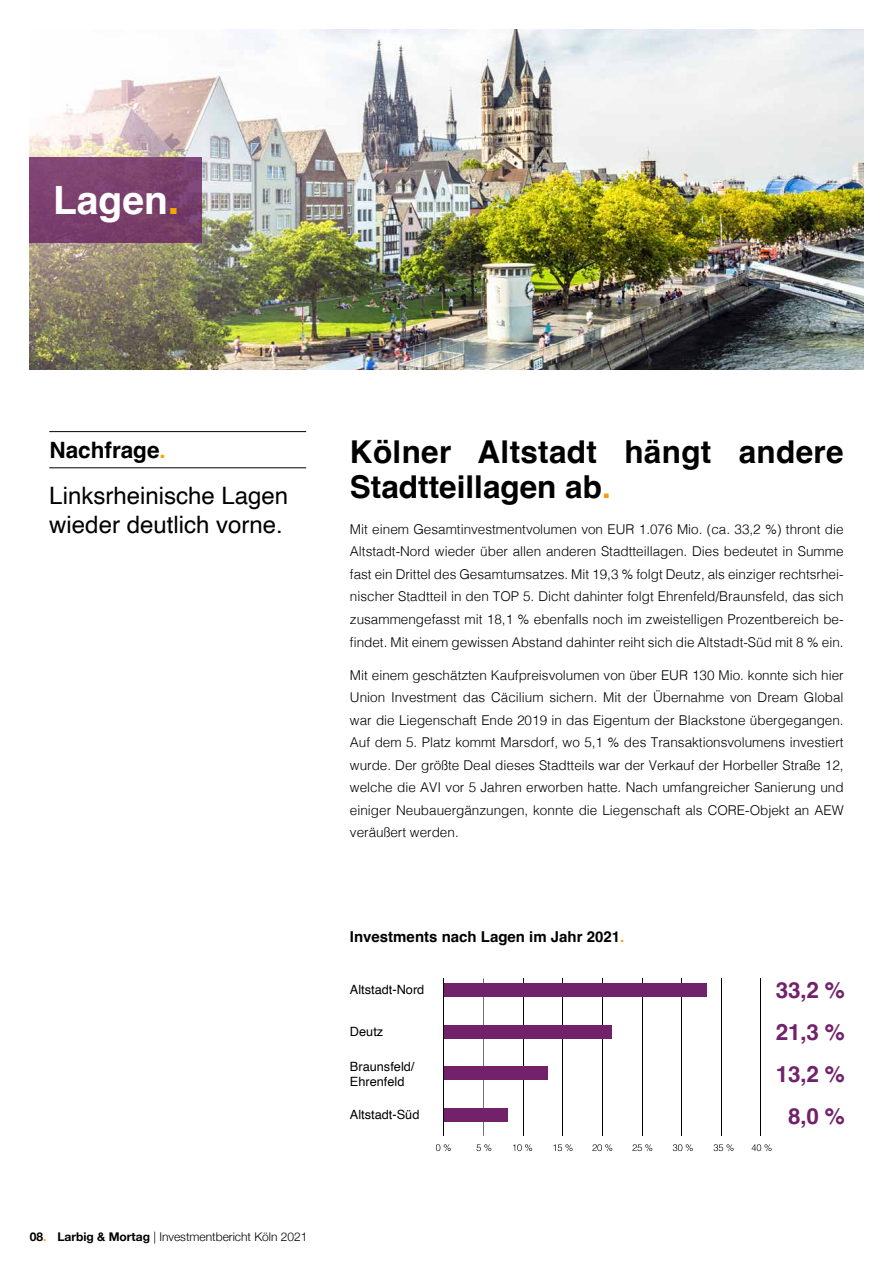
<style>
.page{position:relative;width:893px;height:1263px;background:#fff}
.page>*{position:absolute;margin:0;border:0;box-sizing:border-box;transform-origin:0 0}
.t1{font:700 39px "Helvetica";color:#fff}
.t2{font:700 31.5px/34.5px "Helvetica";letter-spacing:.01em;color:#000}
.t3{font:24px/28.8px "Helvetica";color:#000}
.t4{font:700 22.5px/42px "Helvetica";color:#72226b;text-align:center}
.t5{font:700 22.5px "Helvetica";color:#000}
.t6{font:700 15px "Helvetica";color:#000}
.t7{font:300 13.5px/22.5px "Helvetica";color:#000;text-align:justify}
.t8{font:12.75px/15px "Helvetica";color:#000}
.t9{font:300 12px "Helvetica Neue";color:#000}
.s1{font-size:42px;color:#f7a600}
.s2{color:#f7a600}
.s3{font-weight:700}
.s4{font-weight:700;color:#f7a600}
.s5{color:#f59d0f}
</style>
<div class="page">
<img style="left:30px;top:30px;width:833px;height:339px">
<div style="left:30px;top:158px;width:172px;height:85px;background:linear-gradient(to bottom,#804673,#753b67)"></div>
<hr style="left:49px;top:467px;width:257px;height:1px;background:#000">
<hr style="left:49px;top:431px;width:257px;height:1px;background:#000">
<svg style="left:436px;top:1144px;width:15px;height:7px"></svg>
<svg style="left:476px;top:1144px;width:15px;height:7px"></svg>
<svg style="left:513px;top:1144px;width:19px;height:7px"></svg>
<svg style="left:553px;top:1144px;width:20px;height:7px"></svg>
<svg style="left:592px;top:1144px;width:20px;height:7px"></svg>
<svg style="left:632px;top:1144px;width:20px;height:7px"></svg>
<svg style="left:673px;top:1144px;width:20px;height:7px"></svg>
<svg style="left:714px;top:1144px;width:20px;height:7px"></svg>
<svg style="left:752px;top:1144px;width:20px;height:7px"></svg>
<hr style="left:523px;top:978px;width:1px;height:158px;background:#000">
<hr style="left:562px;top:978px;width:1px;height:158px;background:#000">
<hr style="left:602px;top:978px;width:1px;height:158px;background:#000">
<hr style="left:642px;top:978px;width:1px;height:158px;background:#000">
<hr style="left:681px;top:978px;width:1px;height:158px;background:#000">
<hr style="left:483px;top:978px;width:1px;height:158px;background:#000">
<hr style="left:721px;top:978px;width:1px;height:158px;background:#000">
<hr style="left:761px;top:978px;width:1px;height:158px;background:#000">
<div style="left:444px;top:1066px;width:104px;height:14px;background:#72226b"></div>
<div style="left:444px;top:1025px;width:167px;height:14px;background:#72226b"></div>
<div style="left:444px;top:1108px;width:64px;height:13px;background:#72226b"></div>
<hr style="left:443px;top:978px;width:1px;height:158px;background:#000">
<div style="left:444px;top:984px;width:262px;height:13px;background:#72226b"></div>
<h1 class="t1" style="left:53px;top:176px;width:128px">Lagen<span class="s1">.</span></h1>
<h3 class="t5" style="left:50px;top:436px;width:118px">Nachfrage<span class="s2">.</span></h3>
<h3 class="t3" style="left:49px;top:482px;width:240px">Linksrheinische Lagen wieder deutlich vorne.</h3>
<p class="t9" style="left:30px;top:1226px;width:279px"><span class="s3">08</span><span class="s4">.</span> <span class="s3">Larbig &amp; Mortag</span> | Investmentbericht Köln 2021</p>
<h2 class="t2" style="left:350px;top:438px;width:495px">Kölner Altstadt hängt andere<br>Stadtteillagen ab<span class="s5">.</span></h2>
<p class="t7" style="left:350px;top:517px;width:495px">Mit einem Gesamtinvestmentvolumen von EUR 1.076 Mio. (ca. 33,2 %) thront die Altstadt-Nord wieder über allen anderen Stadtteillagen. Dies bedeutet in Summe fast ein Drittel des Gesamtumsatzes. Mit 19,3 % folgt Deutz, als einziger rechtsrhei&shy;nischer Stadtteil in den TOP 5. Dicht dahinter folgt Ehrenfeld/Braunsfeld, das sich zusammengefasst mit 18,1 % ebenfalls noch im zweistelligen Prozentbereich be&shy;findet. Mit einem gewissen Abstand dahinter reiht sich die Altstadt-Süd mit 8 % ein.</p>
<p class="t7" style="left:350px;top:662px;width:495px">Mit einem geschätzten Kaufpreisvolumen von über EUR 130 Mio. konnte sich hier Union Investment das Cäcilium sichern. Mit der Übernahme von Dream Global war die Liegenschaft Ende 2019 in das Eigentum der Blackstone übergegangen.<br>Auf dem 5. Platz kommt Marsdorf, wo 5,1 % des Transaktionsvolumens investiert wurde. Der größte Deal dieses Stadtteils war der Verkauf der Horbeller Straße 12, welche die AVI vor 5 Jahren erworben hatte. Nach umfangreicher Sanierung und einiger Neubauergänzungen, konnte die Liegenschaft als CORE-Objekt an AEW veräußert werden.</p>
<p class="t6" style="left:350px;top:927px;width:276px">Investments nach Lagen im Jahr 2021<span class="s5">.</span></p>
<p class="t8" style="left:350px;top:983px;width:76px">Altstadt-Nord</p>
<p class="t8" style="left:350px;top:1025px;width:35px">Deutz</p>
<p class="t8" style="left:350px;top:1059px;width:66px">Braunsfeld/<br>Ehrenfeld</p>
<p class="t8" style="left:350px;top:1107px;width:71px">Altstadt-Süd</p>
<h3 class="t4" style="left:776px;top:972px;width:70px">33,2 %<br>21,3 %<br>13,2 %<br>8,0 %</h3>
</div>
